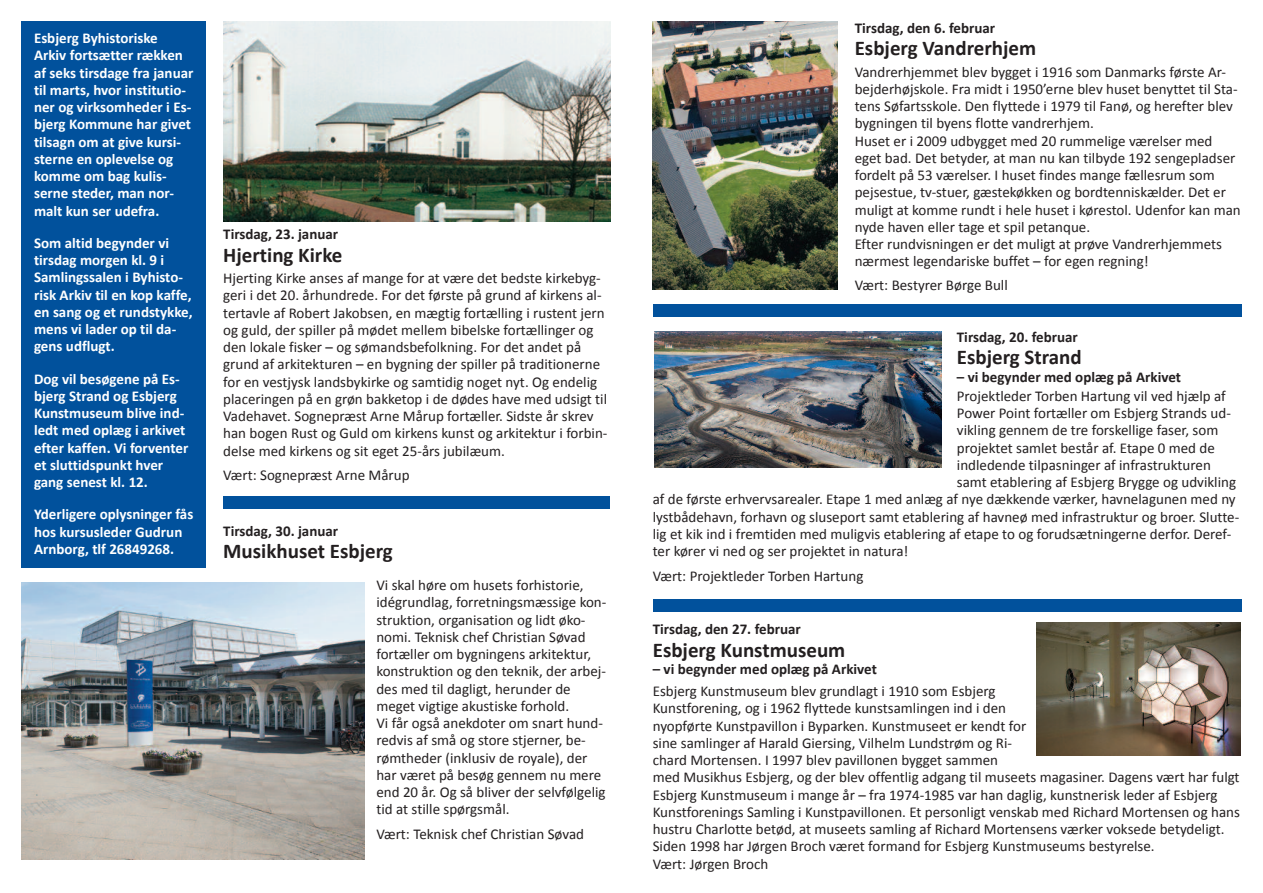
<style>
.page{position:relative;width:1263px;height:893px;background:#fff}
.page>*{position:absolute;margin:0;border:0;box-sizing:border-box;transform-origin:0 0}
.t1{font:700 21px "Calibri";color:#231f20}
.t2{font:15px/17.2px "Calibri";color:#231f20}
.t3{font:700 15px/17.2px "Calibri";color:#fff}
.t4{font:700 15px "Calibri";color:#231f20}
</style>
<div class="page">
<img style="left:653px;top:21px;width:185px;height:268px">
<img style="left:654px;top:331px;width:287px;height:136px">
<div style="left:223px;top:496px;width:387px;height:13px;background:#01519c"></div>
<div style="left:653px;top:599px;width:589px;height:12px;background:#01519c"></div>
<div style="left:653px;top:304px;width:589px;height:13px;background:#01519c"></div>
<div style="left:21px;top:21px;width:185px;height:547px;background:#01519c"></div>
<img style="left:1036px;top:622px;width:204px;height:134px">
<img style="left:223px;top:21px;width:387px;height:200px">
<img style="left:21px;top:583px;width:343px;height:276px">
<p class="t3" style="left:34px;top:29px;width:161px">Esbjerg Byhistoriske<br>Arkiv fortsætter rækken af seks tirsdage fra januar til marts, hvor institutio&shy;ner og virksomheder i Es&shy;bjerg Kommune har givet tilsagn om at give kursi&shy;sterne en oplevelse og komme om bag kulis&shy;serne steder, man nor&shy;malt kun ser udefra.</p>
<p class="t3" style="left:34px;top:234px;width:160px">Som altid begynder vi tirsdag morgen kl. 9 i<br>Samlingssalen i Byhisto&shy;risk Arkiv til en kop kaffe, en sang og et rundstykke, mens vi lader op til da&shy;gens udflugt.</p>
<p class="t3" style="left:34px;top:370px;width:156px">Dog vil besøgene på Es&shy;bjerg Strand og Esbjerg<br>Kunstmuseum blive ind&shy;ledt med oplæg i arkivet efter kaffen. Vi forventer et sluttidspunkt hver gang senest kl. 12.</p>
<p class="t3" style="left:34px;top:506px;width:161px">Yderligere oplysninger fås hos kursusleder Gudrun<br>Arnborg, tlf 26849268.</p>
<p class="t4" style="left:223px;top:225px;width:116px">Tirsdag, 23. januar</p>
<h1 class="t1" style="left:223px;top:242px;width:121px">Hjerting Kirke</h1>
<p class="t2" style="left:223px;top:269px;width:386px">Hjerting Kirke anses af mange for at være det bedste kirkebyg&shy;geri i det 20. århundrede. For det første på grund af kirkens al&shy;tertavle af Robert Jakobsen, en mægtig fortælling i rustent jern og guld, der spiller på mødet mellem bibelske fortællinger og den lokale fisker – og sømandsbefolkning. For det andet på grund af arkitekturen – en bygning der spiller på traditionerne for en vestjysk landsbykirke og samtidig noget nyt. Og endelig placeringen på en grøn bakketop i de dødes have med udsigt til Vadehavet. Sognepræst Arne Mårup fortæller. Sidste år skrev han bogen Rust og Guld om kirkens kunst og arkitektur i forbin&shy;delse med kirkens og sit eget 25-års jubilæum.</p>
<p class="t2" style="left:223px;top:467px;width:188px">Vært: Sognepræst Arne Mårup</p>
<p class="t4" style="left:223px;top:521px;width:116px">Tirsdag, 30. januar</p>
<h1 class="t1" style="left:223px;top:538px;width:171px">Musikhuset Esbjerg</h1>
<p class="t2" style="left:376px;top:576px;width:231px">Vi skal høre om husets forhistorie, idégrundlag, forretningsmæssige kon&shy;struktion, organisation og lidt øko&shy;nomi. Teknisk chef Christian Søvad fortæller om bygningens arkitektur, konstruktion og den teknik, der arbej&shy;des med til dagligt, herunder de meget vigtige akustiske forhold.<br>Vi får også anekdoter om snart hund&shy;redvis af små og store stjerner, be&shy;rømtheder (inklusiv de royale), der har været på besøg gennem nu mere end 20 år. Og så bliver der selvfølgelig tid at stille spørgsmål.</p>
<p class="t2" style="left:376px;top:825px;width:209px">Vært: Teknisk chef Christian Søvad</p>
<p class="t4" style="left:855px;top:18px;width:142px">Tirsdag, den 6. februar</p>
<h1 class="t1" style="left:855px;top:35px;width:183px">Esbjerg Vandrerhjem</h1>
<p class="t2" style="left:855px;top:63px;width:387px">Vandrerhjemmet blev bygget i 1916 som Danmarks første Ar&shy;bejderhøjskole. Fra midt i 1950’erne blev huset benyttet til Sta&shy;tens Søfartsskole. Den flyttede i 1979 til Fanø, og herefter blev bygningen til byens flotte vandrerhjem.<br>Huset er i 2009 udbygget med 20 rummelige værelser med eget bad. Det betyder, at man nu kan tilbyde 192 sengepladser fordelt på 53 værelser. I huset findes mange fællesrum som pejsestue, tv-stuer, gæstekøkken og bordtenniskælder. Det er muligt at komme rundt i hele huset i kørestol. Udenfor kan man nyde haven eller tage et spil petanque.<br>Efter rundvisningen er det muligt at prøve Vandrerhjemmets nærmest legendariske buffet – for egen regning!</p>
<p class="t2" style="left:855px;top:276px;width:155px">Vært: Bestyrer Børge Bull</p>
<p class="t4" style="left:957px;top:328px;width:123px">Tirsdag, 20. februar</p>
<h1 class="t1" style="left:957px;top:344px;width:126px">Esbjerg Strand</h1>
<p class="t4" style="left:957px;top:368px;width:226px">– vi begynder med oplæg på Arkivet</p>
<p class="t2" style="left:957px;top:387px;width:270px">Projektleder Torben Hartung vil ved hjælp af</p>
<p class="t2" style="left:957px;top:404px;width:276px">Power Point fortæller om Esbjerg Strands ud-</p>
<p class="t2" style="left:957px;top:422px;width:263px">vikling gennem de tre forskellige faser, som</p>
<p class="t2" style="left:957px;top:439px;width:260px">projektet samlet består af. Etape 0 med de</p>
<p class="t2" style="left:957px;top:456px;width:255px">indledende tilpasninger af infrastrukturen</p>
<p class="t2" style="left:957px;top:473px;width:281px">samt etablering af Esbjerg Brygge og udvikling</p>
<p class="t2" style="left:653px;top:491px;width:584px">af de første erhvervsarealer. Etape 1 med anlæg af nye dækkende værker, havnelagunen med ny</p>
<p class="t2" style="left:653px;top:508px;width:588px">lystbådehavn, forhavn og sluseport samt etablering af havneø med infrastruktur og broer. Slutte-</p>
<p class="t2" style="left:653px;top:525px;width:580px">lig et kik ind i fremtiden med muligvis etablering af etape to og forudsætningerne derfor. Deref-</p>
<p class="t2" style="left:653px;top:542px;width:257px">ter kører vi ned og ser projektet in natura!</p>
<p class="t2" style="left:653px;top:567px;width:212px">Vært: Projektleder Torben Hartung</p>
<p class="t4" style="left:653px;top:620px;width:150px">Tirsdag, den 27. februar</p>
<h1 class="t1" style="left:653px;top:637px;width:194px">Esbjerg Kunstmuseum</h1>
<p class="t4" style="left:653px;top:660px;width:226px">– vi begynder med oplæg på Arkivet</p>
<p class="t2" style="left:653px;top:682px;width:589px">Esbjerg Kunstmuseum blev grundlagt i 1910 som Esbjerg<br>Kunstforening, og i 1962 flyttede kunstsamlingen ind i den<br>nyopførte Kunstpavillon i Byparken. Kunstmuseet er kendt for<br>sine samlinger af Harald Giersing, Vilhelm Lundstrøm og Ri-<br>chard Mortensen. I 1997 blev pavillonen bygget sammen<br>med Musikhus Esbjerg, og der blev offentlig adgang til museets magasiner. Dagens vært har fulgt Esbjerg Kunstmuseum i mange år – fra 1974-1985 var han daglig, kunstnerisk leder af Esbjerg Kunstforenings Samling i Kunstpavillonen. Et personligt venskab med Richard Mortensen og hans hustru Charlotte betød, at museets samling af Richard Mortensens værker voksede betydeligt.<br>Siden 1998 har Jørgen Broch været formand for Esbjerg Kunstmuseums bestyrelse.<br>Vært: Jørgen Broch</p>
</div>
